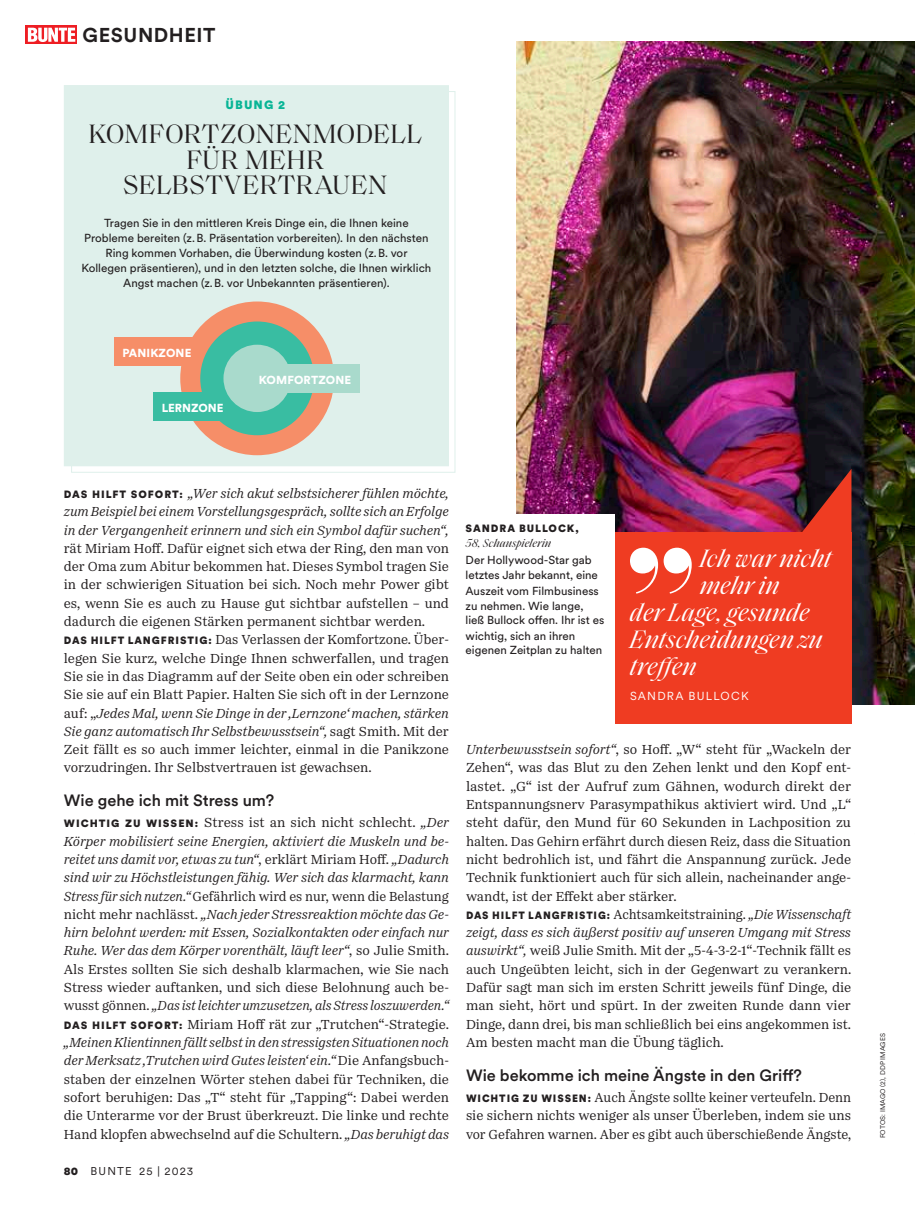
<style>
.page{position:relative;width:915px;height:1229px;background:#fff}
.page>*{position:absolute;margin:0;border:0;box-sizing:border-box;transform-origin:0 0}
.t1{font:27px/25.5px "Saol Standard";letter-spacing:.015em;color:#231f20;text-align:center}
.t2{font:italic 25.5px "Saol Standard";color:#fff}
.t3{font:700 19.8px "Circular XX";letter-spacing:.025em;color:#231f20}
.t4{font:500 16.2px "Circular XX";color:#231f20}
.t5{font:13.5px/18.3px "Passenger Serif";letter-spacing:-.005em;color:#231f20}
.t6{font:italic 13.5px/18.3px "Passenger Serif";letter-spacing:-.01em;color:#231f20;text-align:justify}
.t7{font:900 12px "Circular XX";letter-spacing:.09em;color:#08b596}
.t8{font:11.55px/15px "Circular XX";color:#231f20}
.t9{font:900 11.55px "Circular XX";letter-spacing:.01em;color:#fff}
.t10{font:italic 11.55px "Saol Standard";color:#231f20}
.t11{font:11.55px "Circular XX";letter-spacing:.105em;color:#fff}
.t12{font:11.25px "Circular XX";letter-spacing:.1em;color:#231f20}
.t13{font:900 10.5px "Circular XX";letter-spacing:.09em;color:#231f20}
.t14{font:6.75px "Circular XX";letter-spacing:.01em;color:#231f20}
.s1{font-family:"Circular XX";font-weight:900;font-style:normal;font-size:10.5px}
.s2{font-family:"Circular XX";font-weight:900;font-size:10.5px}
.s3{font-style:italic}
.s4{font-weight:900}
</style>
<div class="page">
<img style="left:516px;top:42px;width:398px;height:662px">
<div style="left:465px;top:514px;width:149px;height:198px;background:#fff"></div>
<div style="left:64px;top:85px;width:385px;height:381px;background:#dff0eb"></div>
<div style="left:180px;top:301px;width:154px;height:154px;background:#f68e68;border-radius:50%"></div>
<div style="left:200px;top:321px;width:114px;height:114px;background:#39bda2;border-radius:50%"></div>
<div style="left:223px;top:345px;width:68px;height:67px;background:#a9dacc;border-radius:50%"></div>
<div style="left:114px;top:338px;width:84px;height:28px;background:#f68e68"></div>
<div style="left:153px;top:392px;width:70px;height:28px;background:#39bda2"></div>
<div style="left:257px;top:364px;width:102px;height:28px;background:#a9dacc"></div>
<svg style="left:801px;top:469px;width:50px;height:64px;background:#80271d"></svg>
<div style="left:615px;top:533px;width:236px;height:191px;background:#ef3c22"></div>
<svg style="left:630px;top:548px;width:61px;height:46px"></svg>
<div style="left:26px;top:26px;width:51px;height:18px;background:linear-gradient(to right,#ee1d23,#ee1d23)"></div>
<svg style="left:28px;top:28px;width:47px;height:14px"></svg>
<h3 class="t3" style="left:83px;top:21px;width:134px">GESUNDHEIT</h3>
<p class="t7" style="left:225px;top:96px;width:61px">ÜBUNG 2</p>
<h1 class="t1" style="left:89px;top:119px;width:334px">KOMFORTZONENMODELL<br>FÜR MEHR<br>SELBSTVERTRAUEN</h1>
<p class="t8" style="left:81px;top:214px;width:351px;text-align:center">Tragen Sie in den mittleren Kreis Dinge ein, die Ihnen keine Probleme bereiten (z.B. Präsentation vorbereiten). In den nächsten Ring kommen Vorhaben, die Überwindung kosten (z.B. vor Kollegen präsentieren), und in den letzten solche, die Ihnen wirklich Angst machen (z.B. vor Unbekannten präsentieren).</p>
<p class="t9" style="left:122px;top:345px;width:70px">PANIKZONE</p>
<p class="t9" style="left:162px;top:400px;width:63px">LERNZONE</p>
<p class="t9" style="left:259px;top:372px;width:94px">KOMFORTZONE</p>
<p class="t6" style="left:64px;top:484px;width:386px"><span class="s1">DAS HILFT SOFORT:</span> „Wer sich akut selbstsicherer fühlen möchte, zum Beispiel bei einem Vorstellungsgespräch, sollte sich an Erfolge in der Vergangenheit erinnern und sich ein Symbol dafür suchen“,</p>
<p class="t5" style="left:64px;top:539px;width:386px">rät Miriam Hoff. Dafür eignet sich etwa der Ring, den man von der Oma zum Abitur bekommen hat. Dieses Symbol tragen Sie in der schwierigen Situation bei sich. Noch mehr Power gibt es, wenn Sie es auch zu Hause gut sichtbar aufstellen – und dadurch die eigenen Stärken permanent sichtbar werden.<br><span class="s2">DAS HILFT LANGFRISTIG:</span> Das Verlassen der Komfortzone. Über&shy;legen Sie kurz, welche Dinge Ihnen schwerfallen, und tragen Sie sie in das Diagramm auf der Seite oben ein oder schreiben Sie sie auf ein Blatt Papier. Halten Sie sich oft in der Lernzone auf: „<span class="s3">Jedes Mal, wenn Sie Dinge in der ‚Lernzone‘ machen, stärken Sie ganz automatisch Ihr Selbstbewusstsein“,</span> sagt Smith. Mit der Zeit fällt es so auch immer leichter, einmal in die Panikzone vorzudringen. Ihr Selbstvertrauen ist gewachsen.</p>
<p class="t4" style="left:64px;top:789px;width:212px">Wie gehe ich mit Stress um?</p>
<p class="t5" style="left:64px;top:813px;width:386px;text-align:justify"><span class="s2">WICHTIG ZU WISSEN:</span> Stress ist an sich nicht schlecht. <span class="s3">„Der Körper mobilisiert seine Energien, aktiviert die Muskeln und be&shy;reitet uns damit vor, etwas zu tun“</span>, erklärt Miriam Hoff. <span class="s3">„Dadurch sind wir zu Höchstleistungen fähig. Wer sich das klarmacht, kann Stress für sich nutzen.“</span> Gefährlich wird es nur, wenn die Belastung nicht mehr nachlässt. <span class="s3">„Nach jeder Stressreaktion möchte das Ge&shy;hirn belohnt werden: mit Essen, Sozialkontakten oder einfach nur Ruhe. Wer das dem Körper vorenthält, läuft leer“</span>, so Julie Smith.<br>Als Erstes sollten Sie sich deshalb klarmachen, wie Sie nach Stress wieder auftanken, und sich diese Belohnung auch be&shy;wusst gönnen. <span class="s3">„Das ist leichter umzusetzen, als Stress loszuwerden.“ </span><span class="s2">DAS HILFT SOFORT:</span> Miriam Hoff rät zur „Trutchen“-Strategie. <span class="s3">„Meinen Klientinnen fällt selbst in den stressigsten Situationen noch der Merksatz ‚Trutchen wird Gutes leisten‘ ein.“</span> Die Anfangsbuch&shy;staben der einzelnen Wörter stehen dabei für Techniken, die sofort beruhigen: Das „T“ steht für „Tapping“: Dabei werden die Unterarme vor der Brust überkreuzt. Die linke und rechte Hand klopfen abwechselnd auf die Schultern. <span class="s3">„Das beruhigt das</span></p>
<p class="t12" style="left:64px;top:1163px;width:131px"><span class="s4">80</span> BUNTE 25 | 2023</p>
<p class="t13" style="left:465px;top:521px;width:114px">SANDRA BULLOCK,</p>
<p class="t10" style="left:465px;top:535px;width:87px">58, Schauspielerin</p>
<p class="t8" style="left:465px;top:552px;width:140px">Der Hollywood-Star gab letztes Jahr bekannt, eine<br>Auszeit vom Filmbusiness zu nehmen. Wie lange, ließ Bullock offen. Ihr ist es wichtig, sich an ihren eigenen Zeitplan zu halten</p>
<h2 class="t2" style="left:699px;top:540px;width:133px">Ich war nicht</h2>
<h2 class="t2" style="left:699px;top:567px;width:81px">mehr in</h2>
<h2 class="t2" style="left:629px;top:594px;width:181px">der Lage, gesunde</h2>
<h2 class="t2" style="left:629px;top:621px;width:194px">Entscheidungen zu</h2>
<h2 class="t2" style="left:629px;top:648px;width:68px">treffen</h2>
<p class="t11" style="left:629px;top:689px;width:120px">SANDRA BULLOCK</p>
<p class="t5" style="left:466px;top:740px;width:386px"><span class="s3">Unterbewusstsein sofort“</span>, so Hoff. „W“ steht für „Wackeln der Zehen“, was das Blut zu den Zehen lenkt und den Kopf ent&shy;lastet. „G“ ist der Aufruf zum Gähnen, wodurch direkt der Entspannungsnerv Parasympathikus aktiviert wird. Und „L“ steht dafür, den Mund für 60 Sekunden in Lachposition zu halten. Das Gehirn erfährt durch diesen Reiz, dass die Situation nicht bedrohlich ist, und fährt die Anspannung zurück. Jede Technik funktioniert auch für sich allein, nacheinander ange&shy;wandt, ist der Effekt aber stärker.<br><span class="s2">DAS HILFT LANGFRISTIG:</span> Achtsamkeitstraining. <span class="s3">„Die Wissenschaft zeigt, dass es sich äußerst positiv auf unseren Umgang mit Stress auswirkt“,</span> weiß Julie Smith. Mit der „5-4-3-2-1“-Technik fällt es auch Ungeübten leicht, sich in der Gegenwart zu verankern.<br>Dafür sagt man sich im ersten Schritt jeweils fünf Dinge, die man sieht, hört und spürt. In der zweiten Runde dann vier Dinge, dann drei, bis man schließlich bei eins angekommen ist.<br>Am besten macht man die Übung täglich.</p>
<p class="t4" style="left:466px;top:1064px;width:337px">Wie bekomme ich meine Ängste in den Griff?</p>
<p class="t5" style="left:466px;top:1088px;width:387px;text-align:justify"><span class="s2">WICHTIG ZU WISSEN:</span> Auch Ängste sollte keiner verteufeln. Denn sie sichern nichts weniger als unser Überleben, indem sie uns vor Gefahren warnen. Aber es gibt auch überschießende Ängste,</p>
<p class="t14" style="left:878px;top:1138px;width:106px;rotate:-90deg">FOTOS: IMAGO (2), DDP IMAGES</p>
</div>
